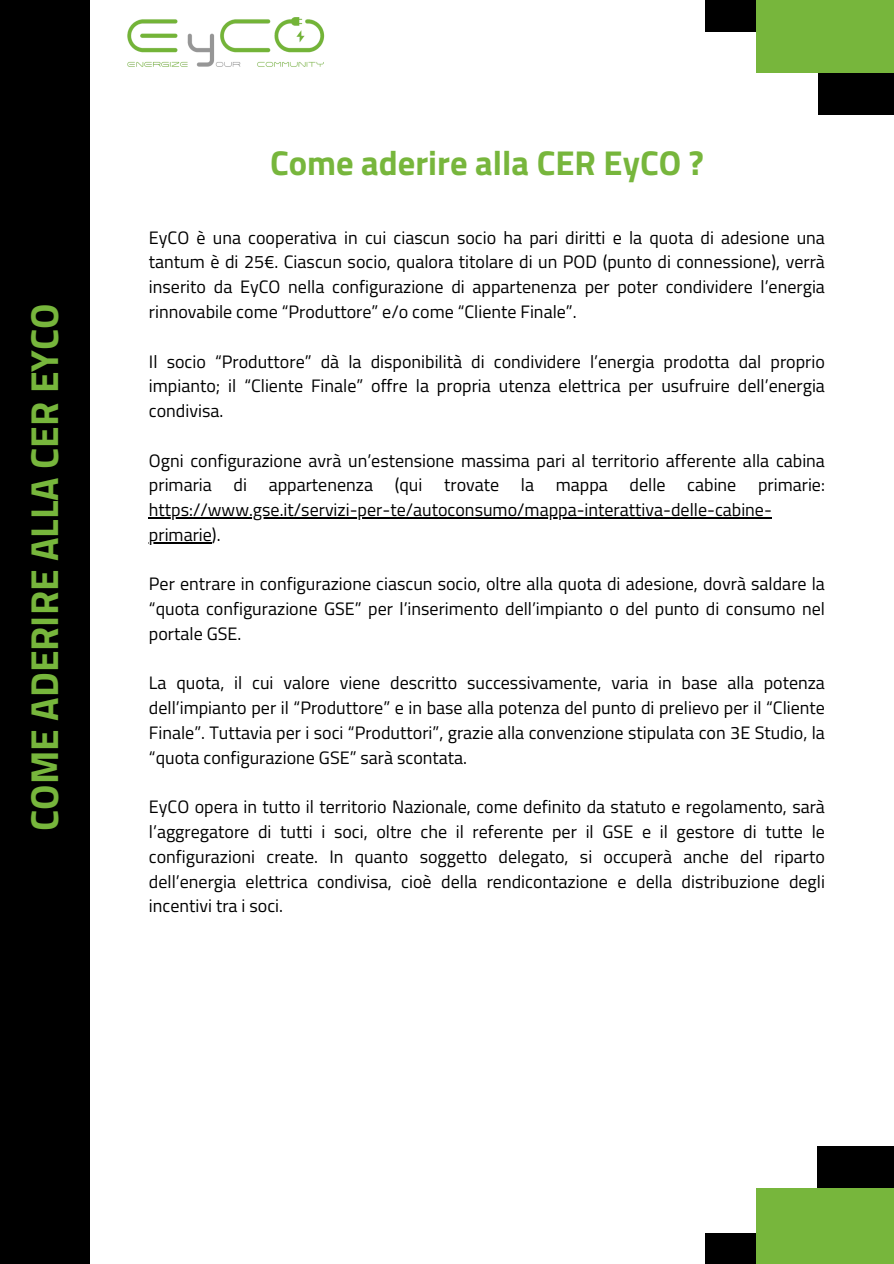
<style>
.page{position:relative;width:894px;height:1264px;background:#fff}
.page>*{position:absolute;margin:0;border:0;box-sizing:border-box;transform-origin:0 0}
.t1{font:700 39px "Titillium Web";color:#77b63c}
.t2{font:700 34.5px "Titillium Web";color:#77b63c}
.t3{font:18px/24.8px "Titillium Web";color:#000;text-align:justify}
</style>
<div class="page">
<div style="left:818px;top:0;width:75px;height:115px;background:#000"></div>
<div style="left:705px;top:0;width:188px;height:32px;background:#000"></div>
<div style="left:756px;top:0;width:137px;height:72px;background:#77b63c"></div>
<div style="left:816px;top:1146px;width:77px;height:117px;background:#000"></div>
<div style="left:705px;top:1232px;width:188px;height:31px;background:#000"></div>
<div style="left:755px;top:1188px;width:138px;height:75px;background:#77b63c"></div>
<div style="left:0;top:0;width:89px;height:1263px;background:#000"></div>
<hr style="left:149px;top:517px;width:622px;height:1px;background:#000">
<hr style="left:149px;top:542px;width:63px;height:1px;background:#000">
<img style="left:127px;top:17px;width:198px;height:50px">
<h1 class="t1" style="left:14px;top:831px;width:529px;rotate:-90deg">COME ADERIRE ALLA CER EYCO</h1>
<p class="t2" style="left:270px;top:136px;width:435px">Come aderire alla CER EyCO ?</p>
<h2 class="t3" style="left:149px;top:225px;width:677px">EyCO è una cooperativa in cui ciascun socio ha pari diritti e la quota di adesione una tantum è di 25€. Ciascun socio, qualora titolare di un POD (punto di connessione), verrà inserito da EyCO nella configurazione di appartenenza per poter condividere l’energia rinnovabile come “Produttore” e/o come “Cliente Finale”.</h2>
<p class="t3" style="left:149px;top:348px;width:677px">Il socio “Produttore” dà la disponibilità di condividere l’energia prodotta dal proprio impianto; il “Cliente Finale” offre la propria utenza elettrica per usufruire dell’energia condivisa.</p>
<p class="t3" style="left:149px;top:447px;width:677px">Ogni configurazione avrà un’estensione massima pari al territorio afferente alla cabina primaria di appartenenza (qui trovate la mappa delle cabine primarie:</p>
<p class="t3" style="left:149px;top:497px;width:624px">https://www.gse.it/servizi-per-te/autoconsumo/mappa-interattiva-delle-cabine-</p>
<p class="t3" style="left:149px;top:522px;width:73px">primarie).</p>
<p class="t3" style="left:149px;top:571px;width:677px">Per entrare in configurazione ciascun socio, oltre alla quota di adesione, dovrà saldare la “quota configurazione GSE” per l’inserimento dell’impianto o del punto di consumo nel portale GSE.</p>
<p class="t3" style="left:149px;top:670px;width:677px">La quota, il cui valore viene descritto successivamente, varia in base alla potenza dell’impianto per il “Produttore” e in base alla potenza del punto di prelievo per il “Cliente Finale”. Tuttavia per i soci “Produttori”, grazie alla convenzione stipulata con 3E Studio, la “quota configurazione GSE” sarà scontata.</p>
<p class="t3" style="left:149px;top:794px;width:677px">EyCO opera in tutto il territorio Nazionale, come definito da statuto e regolamento, sarà l’aggregatore di tutti i soci, oltre che il referente per il GSE e il gestore di tutte le configurazioni create. In quanto soggetto delegato, si occuperà anche del riparto dell’energia elettrica condivisa, cioè della rendicontazione e della distribuzione degli incentivi tra i soci.</p>
</div>
